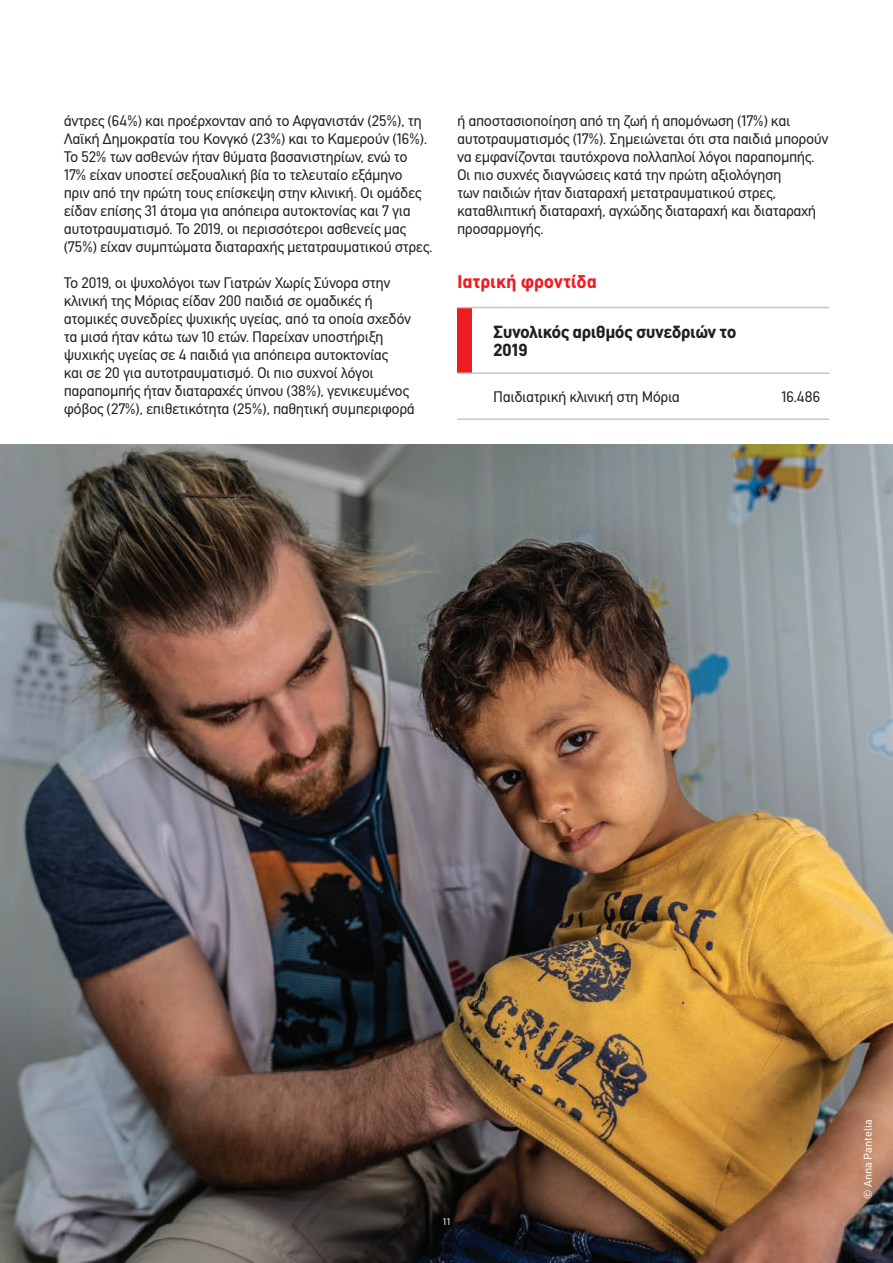
<style>
.page{position:relative;width:893px;height:1263px;background:#fff}
.page>*{position:absolute;margin:0;border:0;box-sizing:border-box;transform-origin:0 0}
.t1{font:700 18.45px "CFDIN Std";letter-spacing:-.01em;color:#ee1d23}
.t2{font:700 17.55px/18px "CFDIN Std";letter-spacing:-.03em;color:#231f20}
.t3{font:15.3px/18px "CFDIN Std";letter-spacing:-.03em;color:#231f20}
.t4{font:11.25px "CFDIN Std";color:#fff}
.t5{font:9.75px "CFDIN Std";color:#fff}
</style>
<div class="page">
<div style="left:457px;top:308px;width:15px;height:65px;background:#ee1d23"></div>
<svg style="left:457px;top:307px;width:15px;height:1px"></svg>
<hr style="left:472px;top:307px;width:289px;height:1px;background:#c7c8ca">
<hr style="left:761px;top:307px;width:68px;height:1px;background:#c7c8ca">
<svg style="left:457px;top:372px;width:15px;height:2px"></svg>
<hr style="left:472px;top:372px;width:289px;height:2px;background:#c7c8ca">
<hr style="left:761px;top:372px;width:68px;height:2px;background:#c7c8ca">
<svg style="left:457px;top:418px;width:15px;height:2px"></svg>
<hr style="left:472px;top:418px;width:289px;height:2px;background:#c7c8ca">
<hr style="left:761px;top:418px;width:68px;height:2px;background:#c7c8ca">
<img style="left:0;top:444px;width:893px;height:819px">
<p class="t3" style="left:64px;top:112px;width:370px">άντρες (64%) και προέρχονταν από το Αφγανιστάν (25%), τη Λαϊκή Δημοκρατία του Κονγκό (23%) και το Καμερούν (16%).<br>Το 52% των ασθενών ήταν θύματα βασανιστηρίων, ενώ το 17% είχαν υποστεί σεξουαλική βία το τελευταίο εξάμηνο πριν από την πρώτη τους επίσκεψη στην κλινική. Οι ομάδες είδαν επίσης 31 άτομα για απόπειρα αυτοκτονίας και 7 για αυτοτραυματισμό. Το 2019, οι περισσότεροι ασθενείς μας (75%) είχαν συμπτώματα διαταραχής μετατραυματικού στρες.</p>
<p class="t3" style="left:64px;top:274px;width:353px">Το 2019, οι ψυχολόγοι των Γιατρών Χωρίς Σύνορα στην κλινική της Μόριας είδαν 200 παιδιά σε ομαδικές ή ατομικές συνεδρίες ψυχικής υγείας, από τα οποία σχεδόν τα μισά ήταν κάτω των 10 ετών. Παρείχαν υποστήριξη ψυχικής υγείας σε 4 παιδιά για απόπειρα αυτοκτονίας<br>και σε 20 για αυτοτραυματισμό. Οι πιο συχνοί λόγοι παραπομπής ήταν διαταραχές ύπνου (38%), γενικευμένος φόβος (27%), επιθετικότητα (25%), παθητική συμπεριφορά</p>
<p class="t3" style="left:457px;top:111px;width:373px">ή αποστασιοποίηση από τη ζωή ή απομόνωση (17%) και αυτοτραυματισμός (17%). Σημειώνεται ότι στα παιδιά μπορούν να εμφανίζονται ταυτόχρονα πολλαπλοί λόγοι παραπομπής.<br>Οι πιο συχνές διαγνώσεις κατά την πρώτη αξιολόγηση<br>των παιδιών ήταν διαταραχή μετατραυματικού στρες, καταθλιπτική διαταραχή, αγχώδης διαταραχή και διαταραχή προσαρμογής.</p>
<p class="t1" style="left:457px;top:271px;width:141px">Ιατρική φροντίδα</p>
<p class="t2" style="left:493px;top:323px;width:245px">Συνολικός αριθμός συνεδριών το<br>2019</p>
<p class="t3" style="left:493px;top:388px;width:188px">Παιδιατρική κλινική στη Μόρια</p>
<p class="t3" style="left:781px;top:388px;width:41px">16.486</p>
<p class="t5" style="left:443px;top:1216px;width:9px">11</p>
<p class="t4" style="left:861px;top:1199px;width:82px;rotate:-90deg">© Anna Pantelia</p>
</div>
